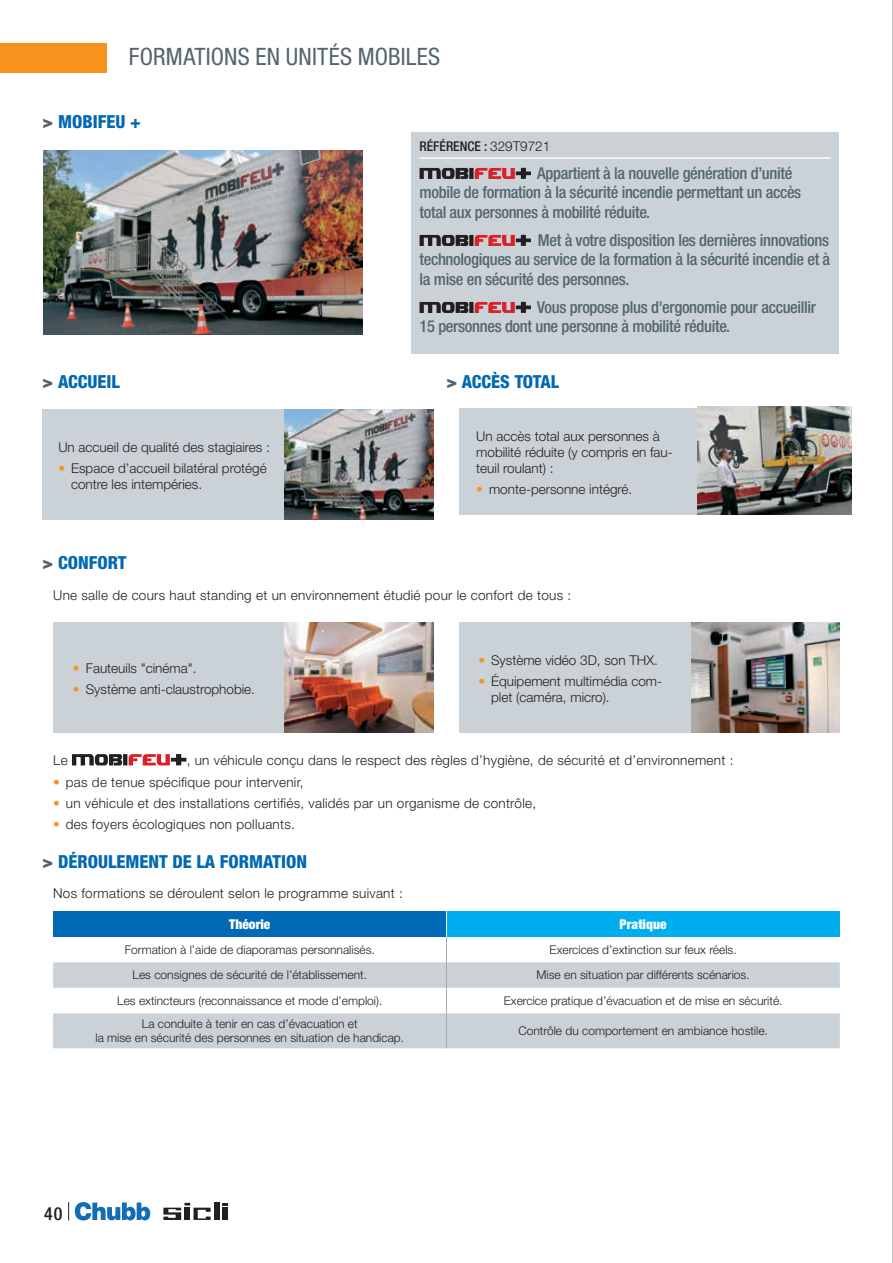
<style>
.page{position:relative;width:893px;height:1263px;background:#fff}
.page>*{position:absolute;margin:0;border:0;box-sizing:border-box;transform-origin:0 0}
.t1{font:condensed 24px "Helvetica Neue LT Std";letter-spacing:.005em;color:#53656e}
.t2{font:800 condensed 18px "Helvetica Neue LT Std";color:#0168b3}
.t3{font:500 condensed 18px "Helvetica Neue LT Std";color:#231f20}
.t4{font:500 condensed 16.5px/19.5px "Helvetica Neue LT Std";letter-spacing:-.02em;color:#53656e}
.t5{font:300 13.5px "Helvetica Neue LT Std";letter-spacing:.02em;color:#231f20}
.t6{font:300 13.5px/16.2px "Helvetica Neue LT Std";color:#231f20}
.t7{font:500 condensed 13.5px "Helvetica Neue LT Std";color:#231f20}
.t8{font:900 condensed 13.5px "Helvetica Neue LT Std";color:#fff}
.t9{font:300 12px/14.4px "Helvetica Neue LT Std";color:#231f20;text-align:center}
.s1{font-weight:900;font-stretch:normal;color:#53656e}
.s2{color:#f7931d}
.s3{font-weight:300;font-stretch:normal}
</style>
<div class="page">
<svg style="left:75px;top:1202px;width:75px;height:18px"></svg>
<div style="left:214px;top:1203px;width:5px;height:17px;background:#231f20"></div>
<svg style="left:163px;top:1203px;width:48px;height:17px"></svg>
<svg style="left:222px;top:1203px;width:6px;height:2px"></svg>
<div style="left:222px;top:1207px;width:6px;height:13px;background:#231f20"></div>
<svg style="left:68px;top:1202px;width:1px;height:18px"></svg>
<div style="left:0;top:43px;width:106px;height:30px;background:#f7931d"></div>
<img style="left:44px;top:151px;width:318px;height:183px">
<div style="left:43px;top:409px;width:242px;height:111px;background:#cad2d8"></div>
<div style="left:53px;top:622px;width:232px;height:111px;background:#cad2d8"></div>
<div style="left:459px;top:622px;width:232px;height:111px;background:#cad2d8"></div>
<img style="left:691px;top:622px;width:149px;height:111px">
<img style="left:285px;top:409px;width:149px;height:111px">
<img style="left:285px;top:622px;width:149px;height:111px">
<svg style="left:72px;top:754px;width:114px;height:11px"></svg>
<div style="left:53px;top:911px;width:393px;height:26px;background:#016ab6"></div>
<div style="left:446px;top:911px;width:394px;height:26px;background:#00aeef"></div>
<svg style="left:53px;top:962px;width:787px;height:86px;fill:#cad2d8"></svg>
<svg style="left:446px;top:911px;width:1px;height:102px"></svg>
<hr style="left:446px;top:1013px;width:1px;height:35px;background:#9dacb5">
<div style="left:459px;top:408px;width:238px;height:107px;background:#cad2d8"></div>
<img style="left:697px;top:407px;width:155px;height:107px">
<div style="left:411px;top:133px;width:428px;height:221px;background:#cad2d8"></div>
<hr style="left:420px;top:157px;width:410px;height:2px;background:#fff">
<svg style="left:420px;top:168px;width:111px;height:11px"></svg>
<svg style="left:420px;top:235px;width:111px;height:11px"></svg>
<svg style="left:420px;top:302px;width:111px;height:11px"></svg>
<hr style="left:892px;top:0;width:1px;height:1263px;background:#919396">
<h1 class="t1" style="left:129px;top:43px;width:313px">FORMATIONS EN UNITÉS MOBILES</h1>
<h2 class="t2" style="left:43px;top:110px;width:100px"><span class="s1">&gt;</span> MOBIFEU +</h2>
<h2 class="t2" style="left:43px;top:371px;width:79px"><span class="s1">&gt;</span> ACCUEIL</h2>
<p class="t6" style="left:58px;top:439px;width:213px">Un accueil de qualité des stagiaires :</p>
<p class="t6" style="left:71px;top:460px;width:197px;text-indent:-13px"><span class="s2">•</span> Espace d’accueil bilatéral protégé contre les intempéries.</p>
<h2 class="t2" style="left:43px;top:552px;width:85px"><span class="s1">&gt;</span> CONFORT</h2>
<p class="t7" style="left:420px;top:138px;width:132px">RÉFÉRENCE : <span class="s3">329T9721</span></p>
<h3 class="t4" style="left:420px;top:163px;width:383px;text-indent:118px">Appartient à la nouvelle génération d’unité mobile de formation à la sécurité incendie permettant un accès total aux personnes à mobilité réduite.</h3>
<h3 class="t4" style="left:420px;top:230px;width:412px;text-align:justify;text-indent:118px">Met à votre disposition les dernières innovations technologiques au service de la formation à la sécurité incendie et à la mise en sécurité des personnes.</h3>
<h3 class="t4" style="left:420px;top:297px;width:398px;text-indent:118px">Vous propose plus d'ergonomie pour accueillir<br>15 personnes dont une personne à mobilité réduite.</h3>
<h2 class="t2" style="left:446px;top:371px;width:114px"><span class="s1">&gt;</span> ACCÈS TOTAL</h2>
<p class="t6" style="left:476px;top:427px;width:198px">Un accès total aux personnes à mobilité réduite (y compris en fau&shy;teuil roulant) :</p>
<p class="t6" style="left:476px;top:481px;width:158px"><span class="s2">•</span> monte-personne intégré.</p>
<p class="t5" style="left:53px;top:587px;width:520px">Une salle de cours haut standing et un environnement étudié pour le confort de tous :</p>
<p class="t6" style="left:73px;top:660px;width:125px"><span class="s2">•</span> Fauteuils "cinéma".</p>
<p class="t6" style="left:73px;top:681px;width:184px"><span class="s2">•</span> Système anti-claustrophobie.</p>
<p class="t6" style="left:478px;top:652px;width:181px"><span class="s2">•</span> Système vidéo 3D, son THX.</p>
<p class="t6" style="left:491px;top:673px;width:173px;text-indent:-13px"><span class="s2">•</span> Équipement multimédia com&shy;plet (caméra, micro).</p>
<p class="t5" style="left:53px;top:752px;width:16px">Le</p>
<p class="t5" style="left:187px;top:752px;width:548px">, un véhicule conçu dans le respect des règles d’hygiène, de sécurité et d’environnement :</p>
<p class="t5" style="left:53px;top:773px;width:252px"><span class="s2">•</span> pas de tenue spécifique pour intervenir,</p>
<p class="t5" style="left:53px;top:794px;width:484px"><span class="s2">•</span> un véhicule et des installations certifiés, validés par un organisme de contrôle,</p>
<p class="t5" style="left:53px;top:815px;width:243px"><span class="s2">•</span> des foyers écologiques non polluants.</p>
<h2 class="t2" style="left:43px;top:850px;width:266px"><span class="s1">&gt;</span> DÉROULEMENT DE LA FORMATION</h2>
<p class="t5" style="left:53px;top:885px;width:351px">Nos formations se déroulent selon le programme suivant :</p>
<p class="t8" style="left:229px;top:916px;width:43px">Théorie</p>
<p class="t8" style="left:620px;top:916px;width:49px">Pratique</p>
<p class="t9" style="left:125px;top:942px;width:252px">Formation à l’aide de diaporamas personnalisés.</p>
<p class="t9" style="left:550px;top:942px;width:189px">Exercices d’extinction sur feux réels.</p>
<p class="t9" style="left:133px;top:968px;width:236px">Les consignes de sécurité de l’établissement.</p>
<p class="t9" style="left:537px;top:968px;width:215px">Mise en situation par différents scénarios.</p>
<p class="t9" style="left:117px;top:993px;width:267px">Les extincteurs (reconnaissance et mode d’emploi).</p>
<p class="t9" style="left:504px;top:993px;width:280px">Exercice pratique d’évacuation et de mise en sécurité.</p>
<p class="t9" style="left:95px;top:1016px;width:310px">La conduite à tenir en cas d’évacuation et<br>la mise en sécurité des personnes en situation de handicap.</p>
<p class="t9" style="left:518px;top:1023px;width:251px">Contrôle du comportement en ambiance hostile.</p>
<h2 class="t3" style="left:44px;top:1203px;width:20px">40</h2>
</div>
